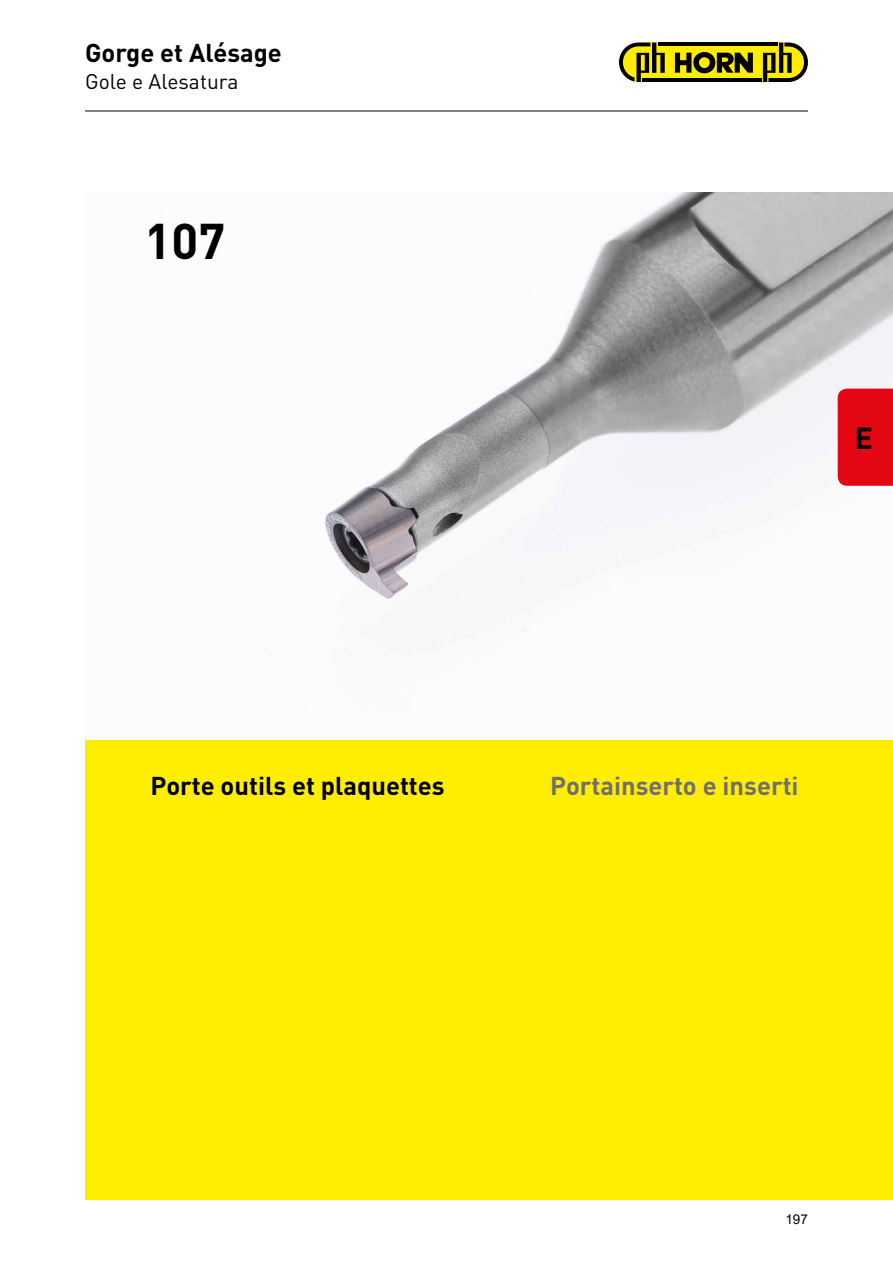
<style>
.page{position:relative;width:893px;height:1263px;background:#fff}
.page>*{position:absolute;margin:0;border:0;box-sizing:border-box;transform-origin:0 0}
.t1{font:700 49.5px "DIN Pro";color:#000}
.t2{font:700 30px "DIN Pro";color:#000}
.t3{font:700 25.5px "DIN Pro";color:#000}
.t4{font:700 25.5px "DIN Pro";color:#706f6f}
.t5{font:21px "DIN Pro";color:#000}
.t6{font:13.5px "Arial";color:#000}
</style>
<div class="page">
<hr style="left:85px;top:111px;width:723px;height:1px;background:#000">
<div style="left:620px;top:43px;width:188px;height:39px;background:#ffed00;border-radius:20px"></div>
<svg style="left:675px;top:52px;width:78px;height:21px"></svg>
<hr style="left:658px;top:43px;width:120px;height:3px;background:#000">
<hr style="left:642px;top:78px;width:120px;height:4px;background:#000">
<svg style="left:619px;top:43px;width:46px;height:39px"></svg>
<svg style="left:763px;top:43px;width:45px;height:39px"></svg>
<img style="left:325px;top:193px;width:568px;height:438px">
<div style="left:85px;top:740px;width:808px;height:459px;background:#fe0"></div>
<div style="left:838px;top:389px;width:55px;height:97px;background:#e30613"></div>
<p class="t3" style="left:85px;top:33px;width:198px">Gorge et Alésage</p>
<p class="t5" style="left:85px;top:65px;width:155px">Gole e Alesatura</p>
<h1 class="t1" style="left:145px;top:202px;width:82px">107</h1>
<p class="t2" style="left:855px;top:414px;width:20px">E</p>
<p class="t3" style="left:151px;top:766px;width:295px">Porte outils et plaquettes</p>
<p class="t4" style="left:550px;top:766px;width:250px">Portainserto e inserti</p>
<p class="t6" style="left:785px;top:1210px;width:24px">197</p>
</div>
